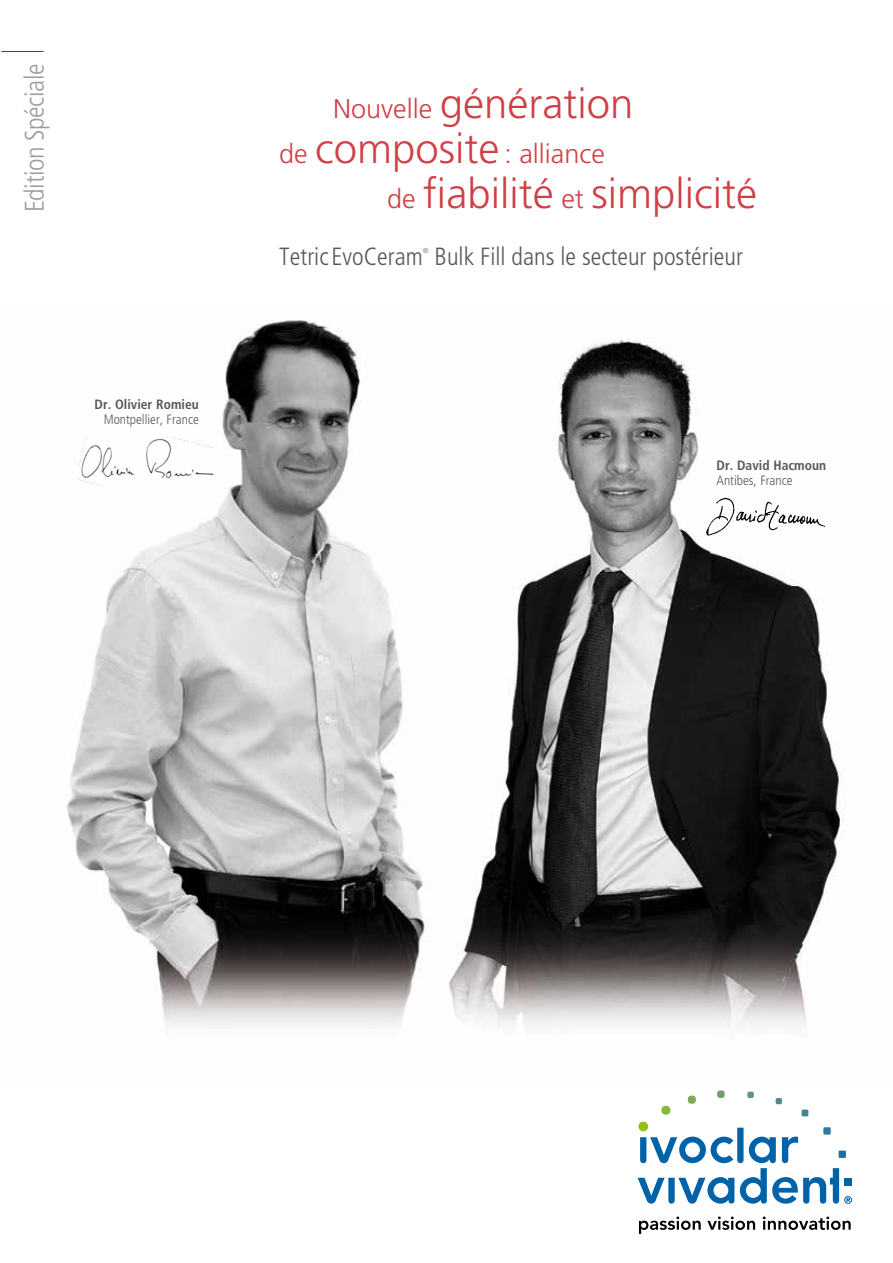
<style>
.page{position:relative;width:893px;height:1263px;background:#fff}
.page>*{position:absolute;margin:0;border:0;box-sizing:border-box;transform-origin:0 0}
.t1{font:300 42px "Frutiger";color:#d04047}
.t2{font:300 27px "Frutiger";color:#d04047}
.t3{font:300 condensed 27px "Frutiger";letter-spacing:-.015em;color:#9c9e9f}
.t4{font:300 condensed 24.9px "Frutiger";color:#58585a}
.t5{font:300 condensed 13.5px "Frutiger";color:#58585a}
.t6{font:700 condensed 13.5px "Frutiger";color:#58585a}
.t7{font:300 condensed 7.35px "Frutiger";color:#58585a}
.s1{font-size:27px}
.s2{font-size:42px}
</style>
<div class="page">
<hr style="left:1px;top:51px;width:43px;height:1px;background:#c80234">
<svg style="left:638px;top:1090px;width:214px;height:114px"></svg>
<svg style="left:639px;top:1216px;width:62px;height:18px"></svg>
<svg style="left:707px;top:1216px;width:48px;height:14px"></svg>
<svg style="left:763px;top:1216px;width:88px;height:14px"></svg>
<img style="left:67px;top:320px;width:777px;height:708px">
<img style="left:80px;top:436px;width:134px;height:53px">
<img style="left:697px;top:494px;width:147px;height:53px">
<p class="t3" style="left:19px;top:212px;width:150px;rotate:-90deg">Edition Spéciale</p>
<p class="t6" style="left:94px;top:396px;width:106px">Dr. Olivier Romieu</p>
<p class="t5" style="left:104px;top:411px;width:97px">Montpellier, France</p>
<h1 class="t1" style="left:333px;top:80px;width:302px"><span class="s1">Nouvelle</span> génération</h1>
<p class="t2" style="left:279px;top:138px;width:327px">de <span class="s2">composite</span> : alliance</p>
<h1 class="t1" style="left:387px;top:170px;width:371px"><span class="s1">de</span> fiabilité <span class="s1">et</span> simplicité</h1>
<p class="t4" style="left:279px;top:242px;width:145px">Tetric EvoCeram</p>
<p class="t7" style="left:423px;top:247px;width:7px">®</p>
<p class="t4" style="left:435px;top:242px;width:310px">Bulk Fill dans le secteur postérieur</p>
<p class="t6" style="left:716px;top:458px;width:111px">Dr. David Hacmoun</p>
<p class="t5" style="left:716px;top:473px;width:78px">Antibes, France</p>
</div>
